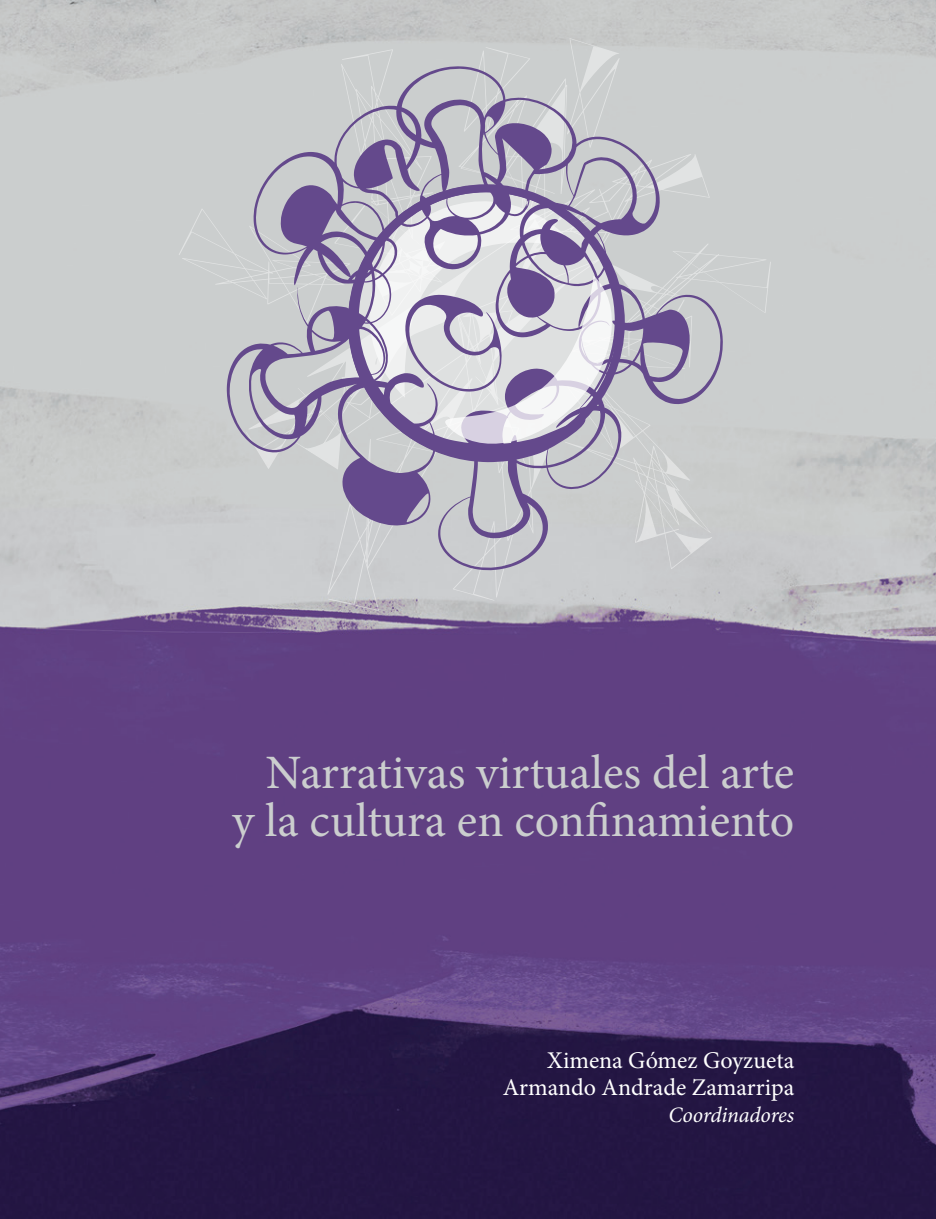
<style>
.page{position:relative;width:936px;height:1219px;background:#fff}
.page>*{position:absolute;margin:0;border:0;box-sizing:border-box;transform-origin:0 0}
.t1{font:48px/48px "Minion Pro";letter-spacing:.005em;color:#cbcece;text-align:right}
.t2{font:24px/27px "Minion Pro";letter-spacing:.005em;color:#fff;text-align:right}
.t3{font:italic 22px "Minion Pro";letter-spacing:-.01em;color:#fff}
</style>
<div class="page">
<img style="left:0;top:0;width:935px;height:1219px">
<svg style="left:178px;top:38px;width:592px;height:563px;background:#bfbdc7"></svg>
<p class="t1" style="left:232px;top:749px;width:563px">Narrativas virtuales del arte y la cultura en confinamiento</p>
<p class="t2" style="left:502px;top:1046px;width:293px">Ximena Gómez Goyzueta<br>Armando Andrade Zamarripa</p>
<p class="t3" style="left:668px;top:1099px;width:127px">Coordinadores</p>
</div>
